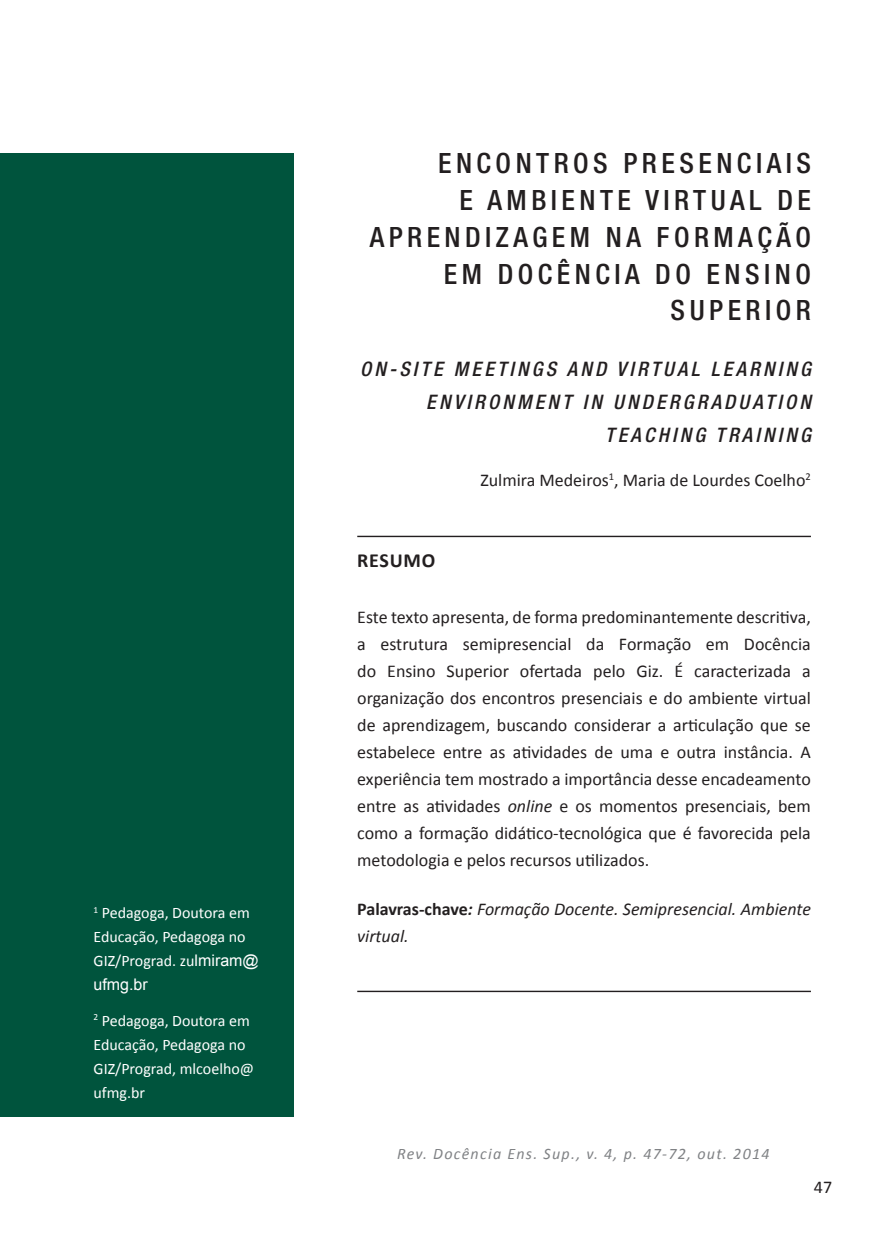
<style>
.page{position:relative;width:879px;height:1248px;background:#fff}
.page>*{position:absolute;margin:0;border:0;box-sizing:border-box;transform-origin:0 0}
.Título{font:500 condensed 28px/36.8px "Helvetica Neue LT Std";letter-spacing:.16em;color:#231f20;text-align:right}
.Título_inglês{font:italic 500 condensed 20px/32.8px "Helvetica Neue LT Std";letter-spacing:.16em;color:#231f20;text-align:right}
.Subtítulo{font:700 20px "Calibri";letter-spacing:.035em;color:#231f20}
.Corpo{font:18px/27px "Calibri";color:#231f20;text-align:justify}
.Palavra_chave_titulo{font:italic 18px/27px "Calibri";color:#231f20}
.Autores{font:18px "Calibri";color:#231f20}
.Barra_interna{font:16px/24px "Calibri";color:#fff}
.t1{font:italic 16px "Calibri";letter-spacing:.08em;color:#808285}
.s1{font-family:"Arial"}
.s2{font-style:italic}
.s3{font-weight:700;font-style:normal}
.s4{font-weight:700}
</style>
<div class="page">
<div style="left:0;top:153px;width:293px;height:963px;background:#00543d"></div>
<hr style="left:357px;top:535px;width:454px;height:2px;background:#231f20">
<hr style="left:357px;top:990px;width:454px;height:2px;background:#231f20">
<p class="Barra_interna" style="left:94px;top:900px;width:167px"><sup>1</sup> Pedagoga, Doutora em<br>Educação, Pedagoga no<br>GIZ/Prograd. zu<span class="s1">lmiram@ ufmg.br</span></p>
<p class="Barra_interna" style="left:94px;top:1008px;width:162px"><sup>2</sup> Pedagoga, Doutora em<br>Educação, Pedagoga no<br>GIZ/Prograd, mlcoelho@ ufmg.br</p>
<p class="Título" style="left:370px;top:144px;width:443px">ENCONTROS PRESENCIAIS<br>E AMBIENTE VIRTUAL DE<br>APRENDIZAGEM NA FORMAÇÃO<br>EM DOCÊNCIA DO ENSINO<br>SUPERIOR</p>
<p class="Título_inglês" style="left:360px;top:353px;width:452px">ON-SITE MEETINGS AND VIRTUAL LEARNING<br>ENVIRONMENT IN UNDERGRADUATION<br>TEACHING TRAINING</p>
<p class="Autores" style="left:480px;top:468px;width:332px">Zulmira Medeiros<sup>1</sup>, Maria de Lourdes Coelho<sup>2</sup></p>
<p class="Subtítulo" style="left:357px;top:547px;width:79px">RESUMO</p>
<p class="Corpo" style="left:357px;top:603px;width:455px">Este texto apresenta, de forma predominantemente descritiva, a estrutura semipresencial da Formação em Docência do Ensino Superior ofertada pelo Giz. É caracterizada a organização dos encontros presenciais e do ambiente virtual de aprendizagem, buscando considerar a articulação que se estabelece entre as atividades de uma e outra instância. A experiência tem mostrado a importância desse encadeamento entre as atividades <span class="s2">online</span> e os momentos presenciais, bem como a formação didático-tecnológica que é favorecida pela metodologia e pelos recursos utilizados.</p>
<p class="Palavra_chave_titulo" style="left:357px;top:895px;width:455px"><span class="s3">Palavras-chave</span><span class="s4">:</span> Formação Docente. Semipresencial. Ambiente virtual.</p>
<p class="t1" style="left:397px;top:1142px;width:374px">Rev. Docência Ens. Sup., v. 4, p. 47-72, out. 2014</p>
<p class="Corpo" style="left:814px;top:1173px;width:20px">47</p>
</div>
